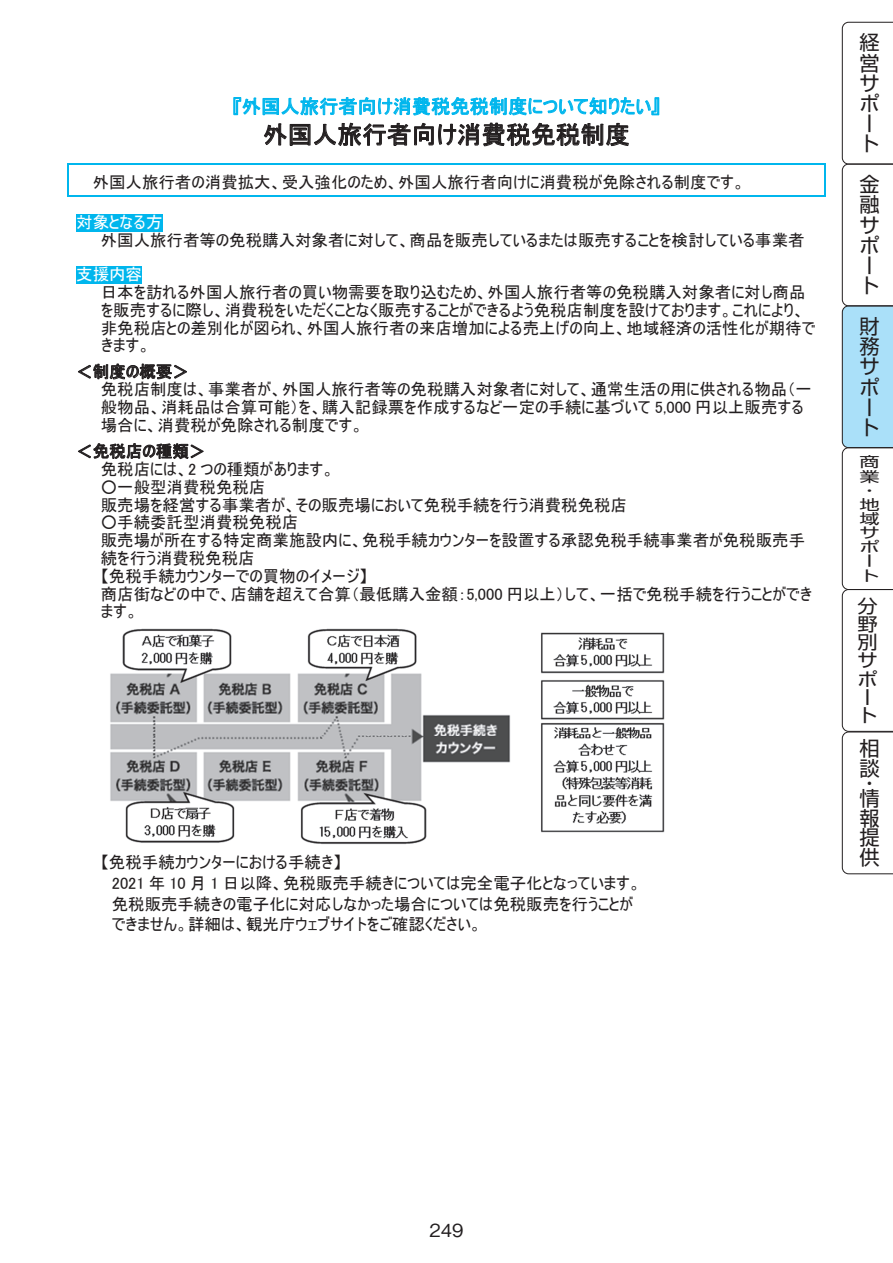
<style>
.page{position:relative;width:893px;height:1263px;background:#fff}
.page>*{position:absolute;margin:0;border:0;box-sizing:border-box;transform-origin:0 0}
.t1{font:24.75px "MS UI Gothic";letter-spacing:.005em;color:#231f20}
.t2{font:20.25px/20.2px "Shin Go Pro";color:#231f20}
.t3{font:19.2px "MS UI Gothic";letter-spacing:.005em;color:#00b6ed}
.t4{font:18.15px/18.1px "Shin Go Pro";color:#231f20;scale:1.11 1}
.t5{font:500 18px "Gothic BBB Pro";color:#231f20}
.t6{font:16.5px/17.9px "MS UI Gothic";color:#231f20}
.t7{font:16.5px "MS UI Gothic";color:#fff}
.t8{font:14.1px/14.1px "Shin Go Pro";color:#231f20;scale:1.43 1}
</style>
<div class="page">
<hr style="left:69px;top:163px;width:755px;height:1px;background:#00b6ed">
<hr style="left:69px;top:164px;width:755px;height:1px;background:#00b6ed">
<hr style="left:69px;top:196px;width:755px;height:1px;background:#00b6ed">
<hr style="left:69px;top:195px;width:755px;height:1px;background:#00b6ed">
<hr style="left:67px;top:165px;width:1px;height:30px;background:#00b6ed">
<hr style="left:68px;top:165px;width:1px;height:30px;background:#00b6ed">
<hr style="left:826px;top:165px;width:1px;height:30px;background:#00b6ed">
<hr style="left:824px;top:165px;width:1px;height:30px;background:#00b6ed">
<div style="left:76px;top:214px;width:87px;height:17px;background:#00b6ed"></div>
<div style="left:76px;top:266px;width:66px;height:18px;background:#00b6ed"></div>
<img style="left:110px;top:628px;width:555px;height:217px">
<svg style="left:842px;top:22px;width:51px;height:852px"></svg>
<p class="t3" style="left:232px;top:97px;width:430px">『外国人旅行者向け消費税免税制度について知りたい』</p>
<h1 class="t1" style="left:263px;top:122px;width:368px">外国人旅行者向け消費税免税制度</h1>
<p class="t6" style="left:93px;top:173px;width:654px">外国人旅行者の消費拡大、受入強化のため、外国人旅行者向けに消費税が免除される制度です。</p>
<p class="t7" style="left:76px;top:214px;width:88px">対象となる方</p>
<p class="t6" style="left:101px;top:231px;width:705px">外国人旅行者等の免税購入対象者に対して、商品を販売しているまたは販売することを検討している事業者</p>
<p class="t7" style="left:76px;top:266px;width:67px">支援内容</p>
<p class="t6" style="left:101px;top:283px;width:716px">日本を訪れる外国人旅行者の買い物需要を取り込むため、外国人旅行者等の免税購入対象者に対し商品を販売するに際し、消費税をいただくことなく販売することができるよう免税店制度を設けております。これにより、非免税店との差別化が図られ、外国人旅行者の来店増加による売上げの向上、地域経済の活性化が期待できます。</p>
<p class="t6" style="left:101px;top:363px;width:713px;text-indent:-25px">＜制度の概要＞<br>免税店制度は、事業者が、外国人旅行者等の免税購入対象者に対して、通常生活の用に供される物品（一般物品、消耗品は合算可能）を、購入記録票を作成するなど一定の手続に基づいて 5,000 円以上販売する場合に、消費税が免除される制度です。</p>
<p class="t6" style="left:101px;top:442px;width:235px;text-indent:-25px">＜免税店の種類＞<br>免税店には、2 つの種類があります。</p>
<p class="t6" style="left:101px;top:478px;width:528px">○一般型消費税免税店<br>販売場を経営する事業者が、その販売場において免税手続を行う消費税免税店</p>
<p class="t6" style="left:101px;top:513px;width:713px">○手続委託型消費税免税店<br>販売場が所在する特定商業施設内に、免税手続カウンターを設置する承認免税手続事業者が免税販売手続を行う消費税免税店<br>【免税手続カウンターでの買物のイメージ】<br>商店街などの中で、店舗を超えて合算（最低購入金額：5,000 円以上）して、一括で免税手続を行うことができます。</p>
<p class="t6" style="left:112px;top:852px;width:531px;line-height:20.7px;text-indent:-11px">【免税手続カウンターにおける手続き】<br>2021 年 10 月 1 日以降、免税販売手続きについては完全電子化となっています。免税販売手続きの電子化に対応しなかった場合については免税販売を行うことができません。詳細は、観光庁ウェブサイトをご確認ください。</p>
<p class="t2" style="left:859px;top:30px;width:21px">経営サポート</p>
<p class="t2" style="left:859px;top:172px;width:21px">金融サポート</p>
<p class="t2" style="left:859px;top:314px;width:21px">財務サポート</p>
<p class="t8" style="left:859px;top:453px;width:15px">商業・地域サポート</p>
<p class="t4" style="left:857px;top:595px;width:19px">分野別サポート</p>
<p class="t2" style="left:859px;top:736px;width:21px;line-height:19.8px">相談</p>
<p class="t2" style="left:859px;top:773px;width:21px;line-height:15px">・情</p>
<p class="t2" style="left:859px;top:805px;width:21px;line-height:19.8px;text-align:justify">報提供</p>
<p class="t5" style="left:429px;top:1215px;width:36px">249</p>
</div>
